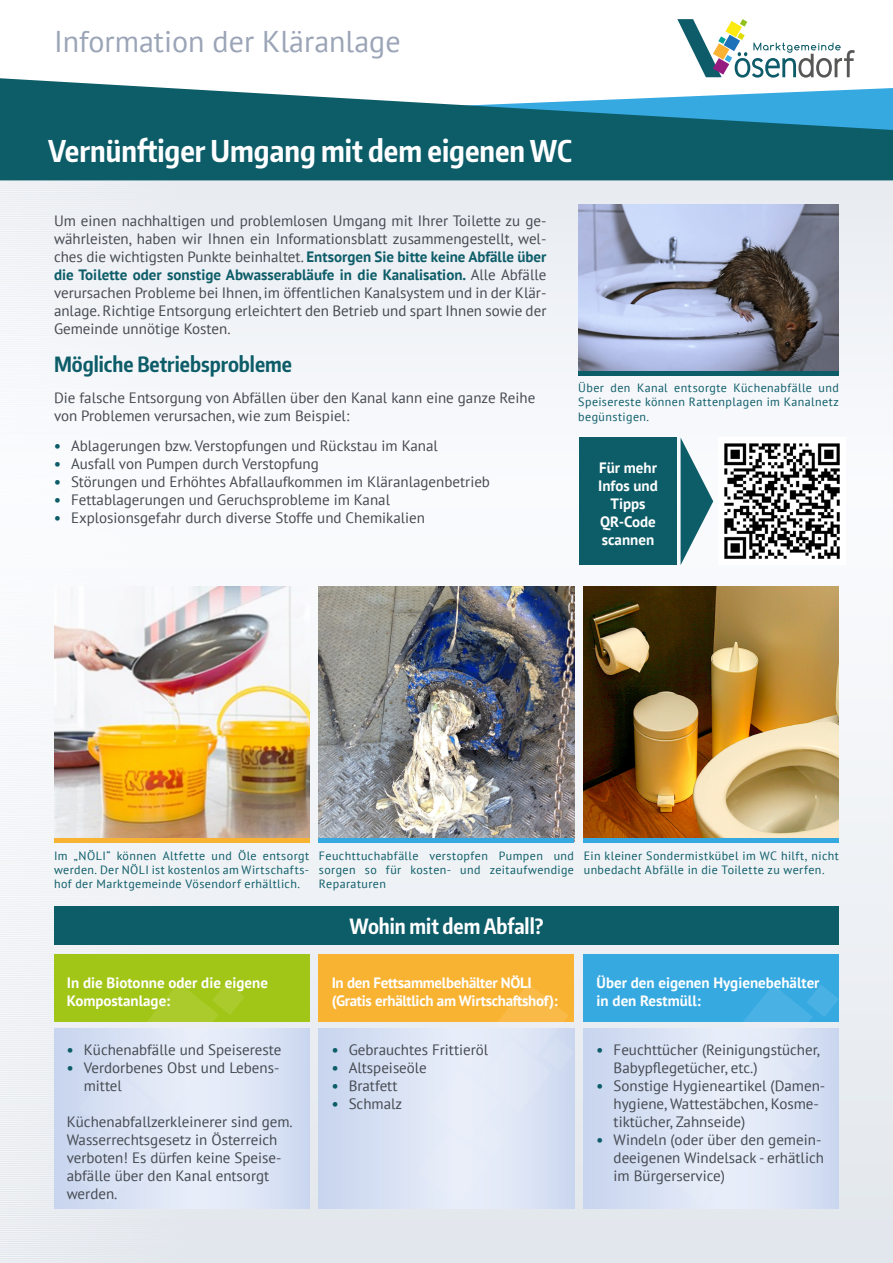
<style>
.page{position:relative;width:893px;height:1263px;background:#fff}
.page>*{position:absolute;margin:0;border:0;box-sizing:border-box;transform-origin:0 0}
.t1{font:700 30px "Encode Sans Compressed";color:#fff}
.t2{font:30px "PT Sans";color:#9ba5b7}
.t3{font:700 21px "Encode Sans Compressed";color:#0d5d69}
.t4{font:700 21px "Encode Sans Compressed";color:#fff}
.t5{font:15px/18px "PT Sans";color:#454a51}
.t6{font:700 15px/18px "PT Sans";color:#fff}
.t7{font:700 15px/18px "PT Sans";letter-spacing:-.02em;color:#fff}
.t8{font:12px/14.4px "PT Sans";letter-spacing:.035em;color:#0d5d69;text-align:justify}
.s1{font-weight:700;color:#0d5d69}
</style>
<div class="page">
<div style="left:0;top:170px;width:893px;height:1093px;background:#eff2f6"></div>
<img style="left:0;top:180px;width:208px;height:1083px">
<svg style="left:0;top:78px;width:893px;height:102px;fill:#0d5d69"></svg>
<div style="left:54px;top:1028px;width:255px;height:181px;background:linear-gradient(to bottom,#d4def2,#d5dff3)"></div>
<div style="left:319px;top:1028px;width:255px;height:181px;background:#d4def2"></div>
<div style="left:584px;top:1028px;width:255px;height:181px;background:#d1dcf1"></div>
<svg style="left:677px;top:19px;width:178px;height:59px"></svg>
<div style="left:54px;top:954px;width:255px;height:68px;background:#a2c617"></div>
<div style="left:319px;top:954px;width:255px;height:68px;background:#f9b333"></div>
<div style="left:584px;top:954px;width:255px;height:68px;background:#36a9e1"></div>
<svg style="left:68px;top:983px;width:177px;height:220px"></svg>
<svg style="left:418px;top:984px;width:157px;height:220px"></svg>
<svg style="left:663px;top:985px;width:176px;height:220px"></svg>
<img style="left:584px;top:587px;width:255px;height:252px">
<img style="left:578px;top:204px;width:261px;height:167px">
<img style="left:54px;top:587px;width:255px;height:252px">
<img style="left:319px;top:587px;width:255px;height:252px">
<hr style="left:54px;top:839px;width:255px;height:4px;background:#f9b333">
<hr style="left:319px;top:839px;width:255px;height:4px;background:#36a9e1">
<hr style="left:584px;top:839px;width:255px;height:4px;background:#36a9e1">
<img style="left:718px;top:437px;width:128px;height:128px">
<div style="left:54px;top:906px;width:785px;height:39px;background:#0d5d69"></div>
<div style="left:579px;top:437px;width:98px;height:128px;background:#0d5d69"></div>
<svg style="left:681px;top:438px;width:32px;height:126px"></svg>
<hr style="left:578px;top:371px;width:261px;height:4px;background:#0d5d69">
<h1 class="t2" style="left:54px;top:22px;width:348px">Information der Kläranlage</h1>
<h1 class="t1" style="left:48px;top:131px;width:525px">Vernünftiger Umgang mit dem eigenen WC</h1>
<p class="t5" style="left:54px;top:211px;width:494px;text-align:justify">Um einen nachhaltigen und problemlosen Umgang mit Ihrer Toilette zu ge&shy;währleisten, haben wir Ihnen ein Informationsblatt zusammengestellt, wel&shy;ches die wichtigsten Punkte beinhaltet. <span class="s1">Entsorgen Sie bitte keine Abfälle über die Toilette oder sonstige Abwasserabläufe in die Kanalisation.</span> Alle Abfälle verursachen Probleme bei Ihnen, im öffentlichen Kanalsystem und in der Klär&shy;anlage. Richtige Entsorgung erleichtert den Betrieb und spart Ihnen sowie der Gemeinde unnötige Kosten.</p>
<h2 class="t3" style="left:54px;top:350px;width:239px">Mögliche Betriebsprobleme</h2>
<p class="t5" style="left:54px;top:388px;width:483px">Die falsche Entsorgung von Abfällen über den Kanal kann eine ganze Reihe von Problemen verursachen, wie zum Beispiel:</p>
<p class="t5" style="left:54px;top:437px;width:385px"><span class="s1">•</span> Ablagerungen bzw. Verstopfungen und Rückstau im Kanal</p>
<p class="t5" style="left:54px;top:455px;width:266px"><span class="s1">•</span> Ausfall von Pumpen durch Verstopfung</p>
<p class="t5" style="left:54px;top:473px;width:438px"><span class="s1">•</span> Störungen und Erhöhtes Abfallaufkommen im Kläranlagenbetrieb</p>
<p class="t5" style="left:54px;top:491px;width:338px"><span class="s1">•</span> Fettablagerungen und Geruchsprobleme im Kanal</p>
<p class="t5" style="left:54px;top:509px;width:373px"><span class="s1">•</span> Explosionsgefahr durch diverse Stoffe und Chemikalien</p>
<p class="t8" style="left:578px;top:380px;width:262px">Über den Kanal entsorgte Küchenabfälle und Speisereste können Rattenplagen im Kanalnetz begünstigen.</p>
<p class="t6" style="left:598px;top:458px;width:61px;text-align:center">Für mehr<br>Infos und<br>Tipps<br>QR-Code scannen</p>
<p class="t8" style="left:54px;top:848px;width:257px">Im „NÖLI“ können Altfette und Öle entsorgt werden. Der NÖLI ist kostenlos am Wirtschafts&shy;hof der Marktgemeinde Vösendorf erhältlich.</p>
<p class="t8" style="left:319px;top:848px;width:257px">Feuchttuchabfälle verstopfen Pumpen und sorgen so für kosten- und zeitaufwendige Reparaturen</p>
<p class="t8" style="left:584px;top:848px;width:257px">Ein kleiner Sondermistkübel im WC hilft, nicht unbedacht Abfälle in die Toilette zu werfen.</p>
<h2 class="t4" style="left:349px;top:912px;width:195px">Wohin mit dem Abfall?</h2>
<p class="t6" style="left:67px;top:973px;width:203px">In die Biotonne oder die eigene<br>Kompostanlage:</p>
<p class="t5" style="left:67px;top:1040px;width:216px"><span class="s1">•</span> Küchenabfälle und Speisereste</p>
<p class="t5" style="left:84px;top:1058px;width:197px;text-indent:-17px"><span class="s1">•</span> Verdorbenes Obst und Lebens&shy;mittel</p>
<p class="t5" style="left:67px;top:1112px;width:228px">Küchenabfallzerkleinerer sind gem.<br>Wasserrechtsgesetz in Österreich verboten! Es dürfen keine Speise&shy;abfälle über den Kanal entsorgt werden.</p>
<p class="t7" style="left:332px;top:973px;width:228px">In den Fettsammelbehälter NÖLI (Gratis erhältlich am Wirtschaftshof):</p>
<p class="t5" style="left:332px;top:1040px;width:158px"><span class="s1">•</span> Gebrauchtes Frittieröl</p>
<p class="t5" style="left:332px;top:1058px;width:97px"><span class="s1">•</span> Altspeiseöle</p>
<p class="t5" style="left:332px;top:1076px;width:67px"><span class="s1">•</span> Bratfett</p>
<p class="t5" style="left:332px;top:1094px;width:72px"><span class="s1">•</span> Schmalz</p>
<p class="t6" style="left:597px;top:973px;width:224px">Über den eigenen Hygienebehälter in den Restmüll:</p>
<p class="t5" style="left:614px;top:1040px;width:208px;text-indent:-17px"><span class="s1">•</span> Feuchttücher (Reinigungstücher,<br>Babypflegetücher, etc.)</p>
<p class="t5" style="left:614px;top:1076px;width:213px;text-indent:-17px"><span class="s1">•</span> Sonstige Hygieneartikel (Damen&shy;hygiene, Wattestäbchen, Kosme&shy;tiktücher, Zahnseide)</p>
<p class="t5" style="left:614px;top:1130px;width:212px;text-indent:-17px"><span class="s1">•</span> Windeln (oder über den gemein&shy;deeigenen Windelsack - erhätlich im Bürgerservice)</p>
</div>
